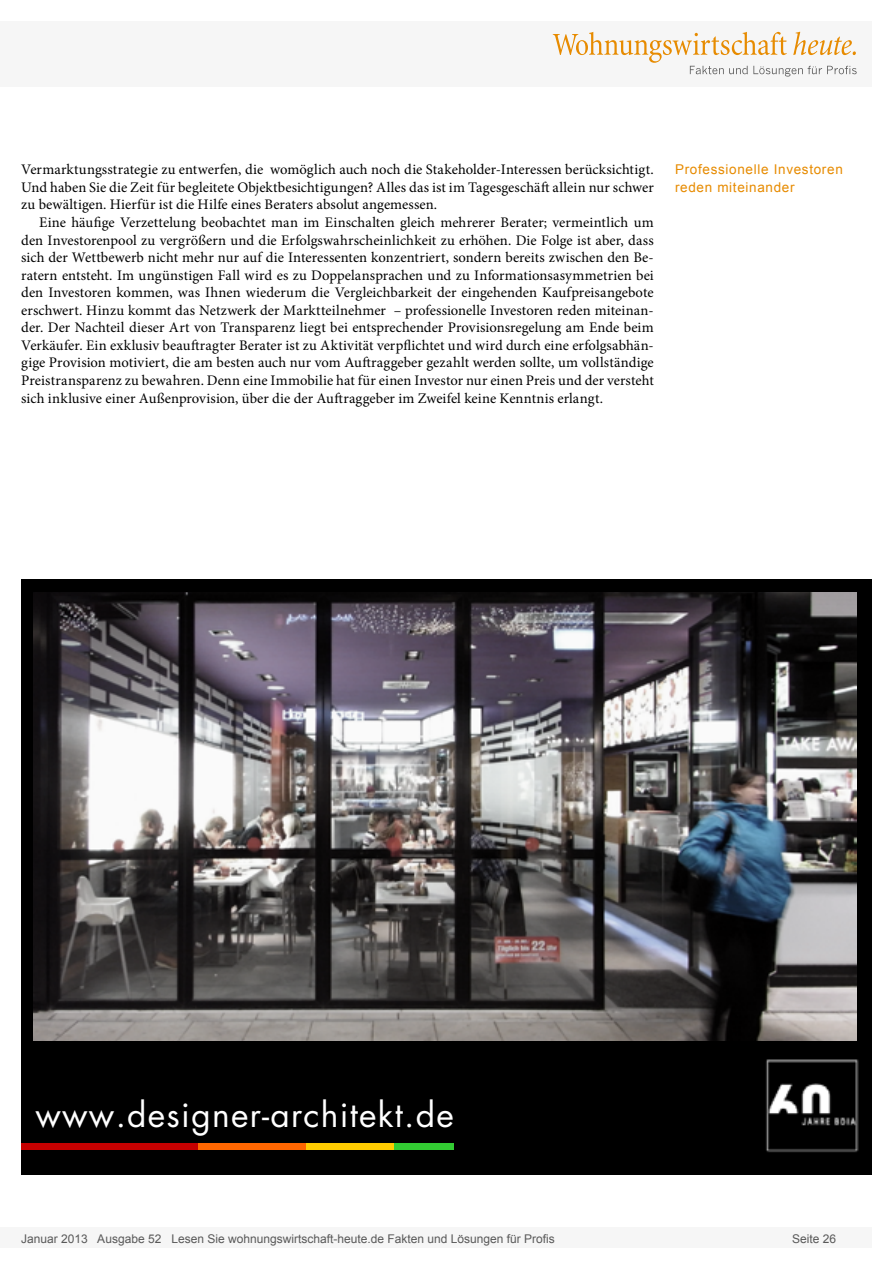
<style>
.page{position:relative;width:893px;height:1263px;background:#fff}
.page>*{position:absolute;margin:0;border:0;box-sizing:border-box;transform-origin:0 0}
.t1{font:33.6px "Futura Std";letter-spacing:.04em;color:#fff}
.Fliesstext{font:14.7px/17.5px "Minion Pro";letter-spacing:.005em;color:#000;text-align:justify}
.Fließtext_erste_Zeil{font:14.7px/17.5px "Minion Pro";letter-spacing:.005em;color:#000;text-align:justify}
.Info{font:13.5px/17.5px "Arial";letter-spacing:.05em;color:#e78b00}
.t2{font:12px "Arial";color:#595959}
</style>
<div class="page">
<div style="left:0;top:1227px;width:872px;height:20px;background:#f6f6f6"></div>
<div style="left:0;top:21px;width:872px;height:66px;background:#f6f6f6"></div>
<svg style="left:553px;top:32px;width:304px;height:45px"></svg>
<div style="left:21px;top:579px;width:851px;height:596px;background:#000"></div>
<div style="left:21px;top:1143px;width:177px;height:7px;background:#c60000"></div>
<div style="left:198px;top:1143px;width:109px;height:7px;background:#f60"></div>
<div style="left:307px;top:1143px;width:87px;height:7px;background:#fc0"></div>
<div style="left:394px;top:1143px;width:59px;height:7px;background:#3c3"></div>
<img style="left:34px;top:592px;width:822px;height:449px">
<img style="left:766px;top:1059px;width:93px;height:94px">
<p class="Fließtext_erste_Zeil" style="left:21px;top:161px;width:634px">Vermarktungsstrategie zu entwerfen, die womöglich auch noch die Stakeholder-Interessen berücksichtigt.<br>Und haben Sie die Zeit für begleitete Objektbesichtigungen? Alles das ist im Tagesgeschäft allein nur schwer zu bewältigen. Hierfür ist die Hilfe eines Beraters absolut angemessen.</p>
<p class="Fliesstext" style="left:21px;top:214px;width:634px;text-indent:18px">Eine häufige Verzettelung beobachtet man im Einschalten gleich mehrerer Berater; vermeintlich um den Investorenpool zu vergrößern und die Erfolgswahrscheinlichkeit zu erhöhen. Die Folge ist aber, dass sich der Wettbewerb nicht mehr nur auf die Interessenten konzentriert, sondern bereits zwischen den Be&shy;ratern entsteht. Im ungünstigen Fall wird es zu Doppelansprachen und zu Informationsasymmetrien bei den Investoren kommen, was Ihnen wiederum die Vergleichbarkeit der eingehenden Kaufpreisangebote erschwert. Hinzu kommt das Netzwerk der Marktteilnehmer – professionelle Investoren reden miteinan&shy;der. Der Nachteil dieser Art von Transparenz liegt bei entsprechender Provisionsregelung am Ende beim Verkäufer. Ein exklusiv beauftragter Berater ist zu Aktivität verpflichtet und wird durch eine erfolgsabhän&shy;gige Provision motiviert, die am besten auch nur vom Auftraggeber gezahlt werden sollte, um vollständige Preistransparenz zu bewahren. Denn eine Immobilie hat für einen Investor nur einen Preis und der versteht sich inklusive einer Außenprovision, über die der Auftraggeber im Zweifel keine Kenntnis erlangt.</p>
<p class="Info" style="left:675px;top:161px;width:169px">Professionelle Investoren reden miteinander</p>
<p class="t1" style="left:35px;top:1093px;width:420px">www.designer-architekt.de</p>
<p class="t2" style="left:21px;top:1230px;width:535px">Januar 2013 Ausgabe 52 Lesen Sie wohnungswirtschaft-heute.de Fakten und Lösungen für Profis</p>
<p class="t2" style="left:792px;top:1231px;width:46px">Seite 26</p>
</div>
